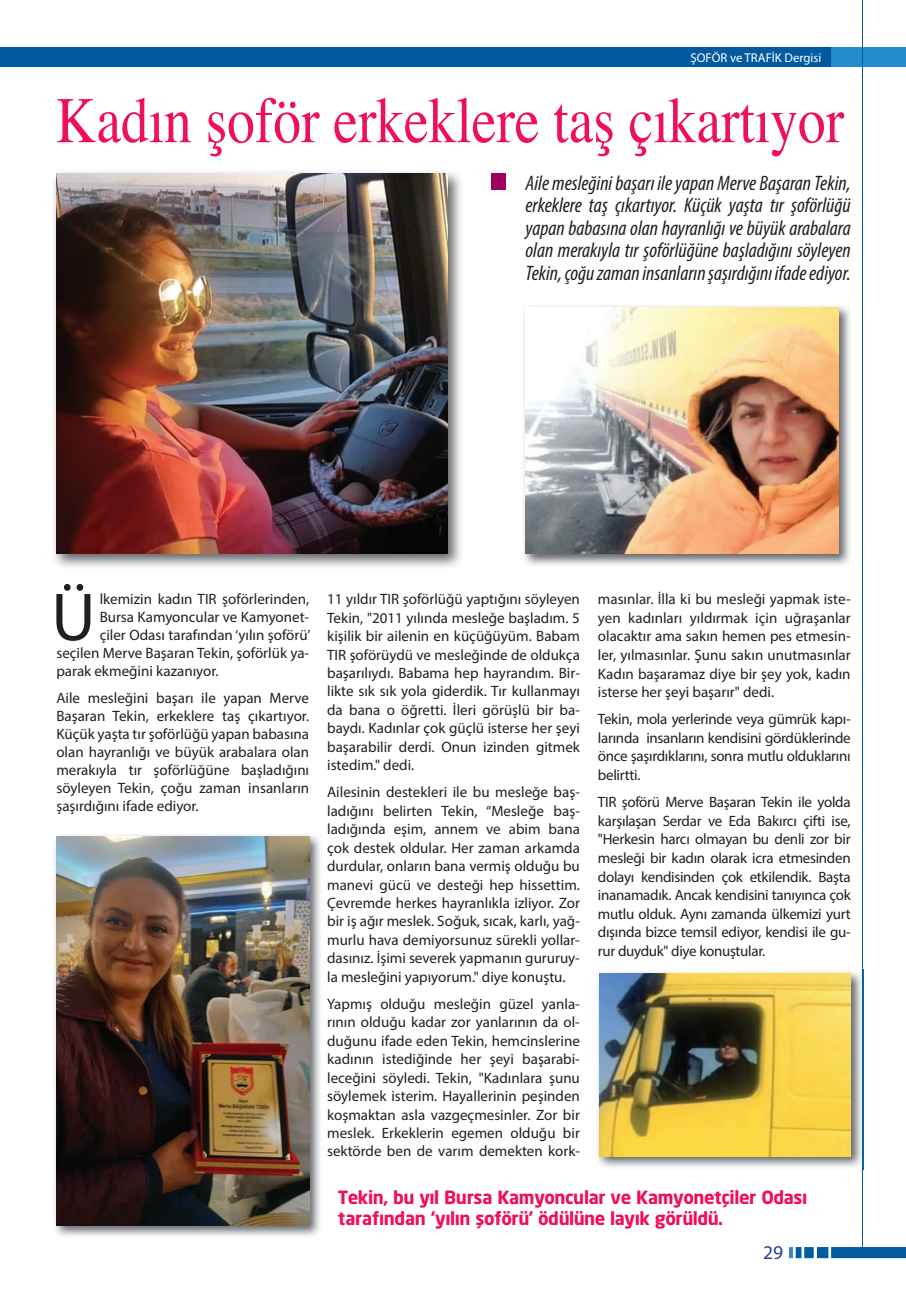
<style>
.page{position:relative;width:906px;height:1289px;background:#fff}
.page>*{position:absolute;margin:0;border:0;box-sizing:border-box;transform-origin:0 0}
.t1{font:68.4px "Myriad Pro";color:#231f20}
.t2{font:65.1px "Times";color:#ee1059;scale:.85 1}
.t3{font:italic condensed 21px/22.5px "Myriad Pro";color:#231f20;text-align:justify}
.t4{font:19.5px "Myriad Pro";color:#253f8e}
.t5{font:700 18px/21.6px "Neo Sans";letter-spacing:-.01em;color:#ee1059}
.t6{font:15px/18.5px "Myriad Pro";color:#231f20;text-align:justify}
.t7{font:12.75px "Myriad Pro";color:#fff}
</style>
<div class="page">
<div style="left:0;top:48px;width:905px;height:19px;background:#015aa0"></div>
<div style="left:832px;top:1247px;width:73px;height:10px;background:#015ca3"></div>
<div style="left:831px;top:1246px;width:75px;height:12px;border:2px solid #015ca3"></div>
<div style="left:817px;top:1247px;width:10px;height:10px;background:#015ca3"></div>
<div style="left:817px;top:1246px;width:11px;height:12px;border:2px solid #015ca3"></div>
<div style="left:805px;top:1247px;width:8px;height:10px;background:#015ca3"></div>
<div style="left:804px;top:1246px;width:9px;height:12px;border:2px solid #015ca3"></div>
<div style="left:795px;top:1246px;width:6px;height:12px;border:2px solid #015ca3"></div>
<div style="left:789px;top:1246px;width:4px;height:12px;border:2px solid #4c85c5"></div>
<div style="left:831px;top:48px;width:75px;height:19px;background:#218bcb"></div>
<hr style="left:862px;top:0;width:1px;height:1246px;background:#015ca3">
<div style="left:491px;top:174px;width:15px;height:16px;background:#9e015e"></div>
<img style="left:524px;top:306px;width:326px;height:259px">
<img style="left:525px;top:307px;width:313px;height:247px">
<img style="left:55px;top:835px;width:265px;height:401px">
<img style="left:56px;top:837px;width:253px;height:388px">
<img style="left:598px;top:969px;width:266px;height:200px">
<img style="left:862px;top:969px;width:1px;height:200px">
<img style="left:600px;top:973px;width:250px;height:183px">
<img style="left:54px;top:172px;width:407px;height:395px">
<img style="left:56px;top:174px;width:391px;height:380px">
<p class="t7" style="left:690px;top:50px;width:133px">ŞOFÖR ve TRAFİK Dergisi</p>
<h2 class="t2" style="left:56px;top:59px;width:928px">Kadın şoför erkeklere taş çıkartıyor</h2>
<p class="t3" style="left:525px;top:171px;width:327px">Aile mesleğini başarı ile yapan Merve Başaran Tekin, erkeklere taş çıkartıyor. Küçük yaşta tır şoförlüğü yapan babasına olan hayranlığı ve büyük arabalara olan merakıyla tır şoförlüğüne başladığını söyleyen Tekin, çoğu zaman insanların şaşırdığını ifade ediyor.</p>
<h1 class="t1" style="left:51px;top:575px;width:46px">Ü</h1>
<p class="t6" style="left:100px;top:589px;width:211px">lkemizin kadın TIR şoförlerinden,</p>
<p class="t6" style="left:100px;top:607px;width:211px">Bursa Kamyoncular ve Kamyonet-</p>
<p class="t6" style="left:100px;top:625px;width:212px">çiler Odası tarafından ‘yılın şoförü’</p>
<p class="t6" style="left:56px;top:643px;width:254px">seçilen Merve Başaran Tekin, şoförlük ya-</p>
<p class="t6" style="left:56px;top:661px;width:164px">parak ekmeğini kazanıyor.</p>
<p class="t6" style="left:56px;top:688px;width:254px;line-height:18px">Aile mesleğini başarı ile yapan Merve Başaran Tekin, erkeklere taş çıkartıyor.<br>Küçük yaşta tır şoförlüğü yapan babasına olan hayranlığı ve büyük arabalara olan merakıyla tır şoförlüğüne başladığını söyleyen Tekin, çoğu zaman insanların şaşırdığını ifade ediyor.</p>
<p class="t6" style="left:327px;top:589px;width:254px">11 yıldır TIR şoförlüğü yaptığını söyleyen Tekin, "2011 yılında mesleğe başladım. 5 kişilik bir ailenin en küçüğüyüm. Babam TIR şoförüydü ve mesleğinde de oldukça başarılıydı. Babama hep hayrandım. Bir&shy;likte sık sık yola giderdik. Tır kullanmayı da bana o öğretti. İleri görüşlü bir ba&shy;baydı. Kadınlar çok güçlü isterse her şeyi başarabilir derdi. Onun izinden gitmek istedim." dedi.</p>
<p class="t6" style="left:327px;top:782px;width:254px">Ailesinin destekleri ile bu mesleğe baş&shy;ladığını belirten Tekin, “Mesleğe baş&shy;ladığında eşim, annem ve abim bana çok destek oldular. Her zaman arkamda durdular, onların bana vermiş olduğu bu manevi gücü ve desteği hep hissettim.<br>Çevremde herkes hayranlıkla izliyor. Zor bir iş ağır meslek. Soğuk, sıcak, karlı, yağ&shy;murlu hava demiyorsunuz sürekli yollar&shy;dasınız. İşimi severek yapmanın gururuy&shy;la mesleğini yapıyorum." diye konuştu.</p>
<p class="t6" style="left:327px;top:994px;width:254px">Yapmış olduğu mesleğin güzel yanla&shy;rının olduğu kadar zor yanlarının da ol&shy;duğunu ifade eden Tekin, hemcinslerine kadının istediğinde her şeyi başarabi&shy;leceğini söyledi. Tekin, "Kadınlara şunu söylemek isterim. Hayallerinin peşinden koşmaktan asla vazgeçmesinler. Zor bir meslek. Erkeklerin egemen olduğu bir sektörde ben de varım demekten kork-</p>
<p class="t6" style="left:598px;top:589px;width:254px">masınlar. İlla ki bu mesleği yapmak iste&shy;yen kadınları yıldırmak için uğraşanlar olacaktır ama sakın hemen pes etmesin&shy;ler, yılmasınlar. Şunu sakın unutmasınlar Kadın başaramaz diye bir şey yok, kadın isterse her şeyi başarır" dedi.</p>
<p class="t6" style="left:598px;top:709px;width:254px">Tekin, mola yerlerinde veya gümrük kapı&shy;larında insanların kendisini gördüklerinde önce şaşırdıklarını, sonra mutlu olduklarını belirtti.</p>
<p class="t6" style="left:598px;top:792px;width:254px">TIR şoförü Merve Başaran Tekin ile yolda karşılaşan Serdar ve Eda Bakırcı çifti ise, "Herkesin harcı olmayan bu denli zor bir mesleği bir kadın olarak icra etmesinden dolayı kendisinden çok etkilendik. Başta inanamadık. Ancak kendisini tanıyınca çok mutlu olduk. Aynı zamanda ülkemizi yurt dışında bizce temsil ediyor, kendisi ile gu&shy;rur duyduk" diye konuştular.</p>
<p class="t5" style="left:338px;top:1185px;width:471px">Tekin, bu yıl Bursa Kamyoncular ve Kamyonetçiler Odası tarafından ‘yılın şoförü’ ödülüne layık görüldü.</p>
<h3 class="t4" style="left:763px;top:1240px;width:22px">29</h3>
</div>
